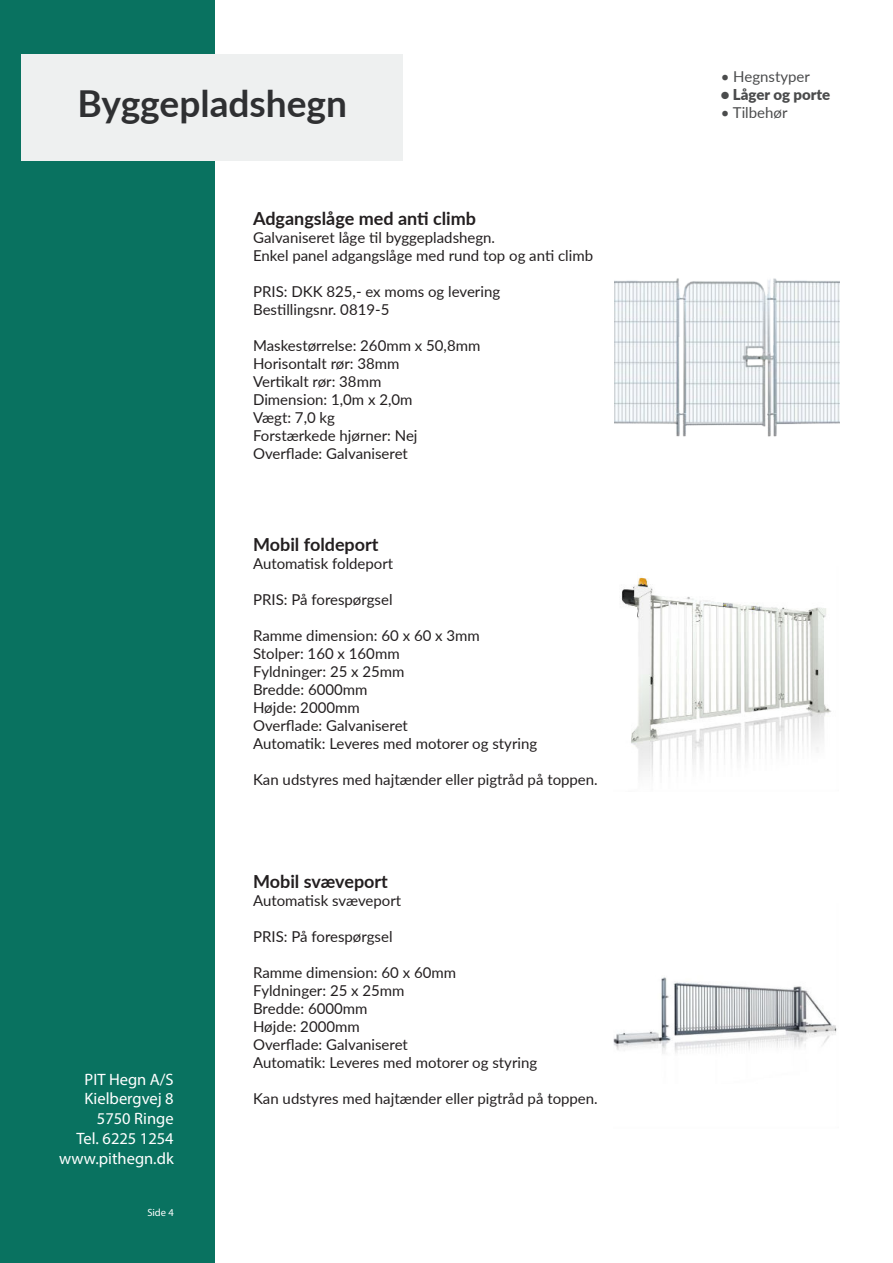
<style>
.page{position:relative;width:893px;height:1263px;background:#fff}
.page>*{position:absolute;margin:0;border:0;box-sizing:border-box;transform-origin:0 0}
.t1{font:700 37.2px "Lato";color:#2f3032}
.t2{font:700 18px "Lato";color:#231f20}
.t3{font:16.5px/19.8px "Myriad Pro";color:#fff;text-align:right}
.t4{font:15px/18px "Lato";color:#231f20}
.t5{font:15px "Lato";color:#4b4c4d}
.t6{font:900 15px "Lato";color:#4b4c4d}
.t7{font:10.5px "Myriad Pro";color:#fff}
</style>
<div class="page">
<div style="left:0;top:0;width:215px;height:1263px;background:#097260"></div>
<div style="left:22px;top:55px;width:381px;height:106px;background:#eef0f0"></div>
<img style="left:621px;top:577px;width:210px;height:200px">
<img style="left:614px;top:977px;width:223px;height:77px">
<img style="left:615px;top:278px;width:225px;height:159px">
<h1 class="t1" style="left:78px;top:90px;width:271px">Byggepladshegn</h1>
<p class="t2" style="left:253px;top:205px;width:225px">Adgangslåge med anti climb</p>
<p class="t4" style="left:253px;top:228px;width:342px">Galvaniseret låge til byggepladshegn.<br>Enkel panel adgangslåge med rund top og anti climb</p>
<p class="t4" style="left:253px;top:282px;width:249px">PRIS: DKK 825,- ex moms og levering<br>Bestillingsnr. 0819-5</p>
<p class="t4" style="left:253px;top:336px;width:229px">Maskestørrelse: 260mm x 50,8mm<br>Horisontalt rør: 38mm<br>Vertikalt rør: 38mm<br>Dimension: 1,0m x 2,0m<br>Vægt: 7,0 kg<br>Forstærkede hjørner: Nej<br>Overflade: Galvaniseret</p>
<p class="t3" style="left:59px;top:1070px;width:116px">PIT Hegn A/S<br>Kielbergvej 8<br>5750 Ringe<br>Tel. 6225 1254 www.pithegn.dk</p>
<p class="t7" style="left:147px;top:1208px;width:28px">Side 4</p>
<p class="t2" style="left:253px;top:538px;width:127px">Mobil foldeport</p>
<p class="t4" style="left:253px;top:554px;width:142px">Automatisk foldeport</p>
<p class="t4" style="left:253px;top:592px;width:141px">PRIS: På forespørgsel</p>
<p class="t4" style="left:253px;top:626px;width:286px">Ramme dimension: 60 x 60 x 3mm<br>Stolper: 160 x 160mm<br>Fyldninger: 25 x 25mm<br>Bredde: 6000mm<br>Højde: 2000mm<br>Overflade: Galvaniseret<br>Automatik: Leveres med motorer og styring</p>
<p class="t4" style="left:253px;top:772px;width:346px">Kan udstyres med hajtænder eller pigtråd på toppen.</p>
<p class="t2" style="left:253px;top:875px;width:136px">Mobil svæveport</p>
<p class="t4" style="left:253px;top:891px;width:150px">Automatisk svæveport</p>
<p class="t4" style="left:253px;top:929px;width:141px">PRIS: På forespørgsel</p>
<p class="t4" style="left:253px;top:963px;width:286px">Ramme dimension: 60 x 60mm<br>Fyldninger: 25 x 25mm<br>Bredde: 6000mm<br>Højde: 2000mm<br>Overflade: Galvaniseret<br>Automatik: Leveres med motorer og styring</p>
<p class="t4" style="left:253px;top:1091px;width:346px">Kan udstyres med hajtænder eller pigtråd på toppen.</p>
<p class="t5" style="left:721px;top:71px;width:91px">• Hegnstyper</p>
<p class="t6" style="left:721px;top:89px;width:111px">• Låger og porte</p>
<p class="t5" style="left:721px;top:107px;width:68px">• Tilbehør</p>
</div>
